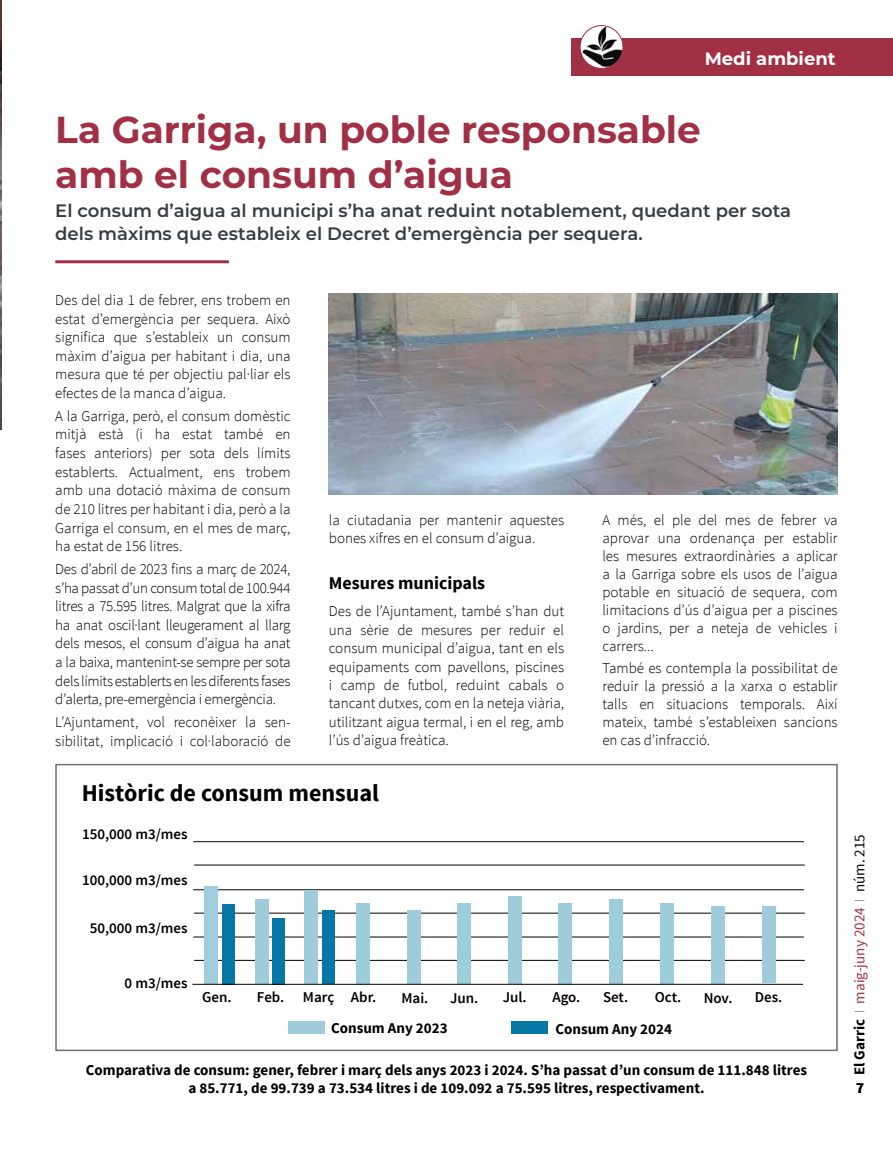
<style>
.page{position:relative;width:893px;height:1149px;background:#fff}
.page>*{position:absolute;margin:0;border:0;box-sizing:border-box;transform-origin:0 0}
.t1{font:700 37.5px/45px "Montserrat";color:#a23045}
.t2{font:700 24px "Source Sans Pro";color:#000}
.t3{font:600 18px/22.5px "Montserrat";color:#3b3c43}
.t4{font:700 18px "Source Sans Pro";color:#000}
.t5{font:700 18px "Montserrat";color:#fff}
.t6{font:300 15px/18.6px "Source Sans Pro";color:#000;text-align:justify}
.t7{font:700 15px/18.3px "Source Sans Pro";color:#000;text-align:center}
.t8{font:600 15px "Source Sans Pro";color:#000}
.t9{font:15px "Source Sans Pro";color:#a23045}
.s1{font-weight:700;color:#000}
.s2{font-weight:200;color:#3b3c43}
.s3{color:#000}
</style>
<div class="page">
<div style="left:571px;top:38px;width:322px;height:38px;background:#a23045"></div>
<img style="left:582px;top:27px;width:41px;height:40px">
<div style="left:580px;top:25px;width:43px;height:44px;border:1px solid #a23045;border-radius:50%"></div>
<img style="left:0;top:0;width:1px;height:429px">
<hr style="left:55px;top:260px;width:174px;height:3px;background:#a23045">
<img style="left:329px;top:293px;width:509px;height:201px">
<div style="left:55px;top:763px;width:783px;height:287px;background:#fff;border:2px solid #706f6f"></div>
<hr style="left:194px;top:959px;width:611px;height:1px;background:#000">
<hr style="left:193px;top:936px;width:611px;height:1px;background:#000">
<hr style="left:194px;top:912px;width:611px;height:1px;background:#000">
<hr style="left:193px;top:889px;width:611px;height:1px;background:#000">
<hr style="left:194px;top:864px;width:611px;height:1px;background:#000">
<hr style="left:193px;top:841px;width:611px;height:1px;background:#000">
<div style="left:204px;top:885px;width:14px;height:98px;background:#9fcddb"></div>
<div style="left:255px;top:898px;width:13px;height:85px;background:#9eccdb"></div>
<div style="left:304px;top:890px;width:14px;height:93px;background:#9eccdb"></div>
<div style="left:356px;top:902px;width:14px;height:81px;background:#9eccdb"></div>
<div style="left:407px;top:910px;width:14px;height:73px;background:#9eccdb"></div>
<div style="left:457px;top:902px;width:14px;height:81px;background:#9eccdb"></div>
<div style="left:508px;top:896px;width:14px;height:87px;background:#9eccdb"></div>
<div style="left:558px;top:902px;width:14px;height:82px;background:#9eccdb"></div>
<div style="left:609px;top:898px;width:13px;height:85px;background:#9eccdb"></div>
<div style="left:660px;top:902px;width:14px;height:81px;background:#9eccdb"></div>
<div style="left:711px;top:906px;width:13px;height:78px;background:#9eccdb"></div>
<div style="left:762px;top:906px;width:13px;height:77px;background:#9eccdb"></div>
<div style="left:288px;top:1021px;width:37px;height:12px;background:#9eccdb"></div>
<div style="left:511px;top:1021px;width:37px;height:12px;background:#0477a5"></div>
<div style="left:222px;top:904px;width:12px;height:80px;background:#0477a5"></div>
<div style="left:273px;top:917px;width:12px;height:67px;background:#0477a5"></div>
<div style="left:322px;top:909px;width:12px;height:74px;background:#0477a5"></div>
<hr style="left:192px;top:983px;width:611px;height:1px;background:#000">
<p class="t5" style="left:705px;top:46px;width:132px">Medi ambient</p>
<h1 class="t1" style="left:55px;top:105px;width:647px">La Garriga, un poble responsable amb el consum d’aigua</h1>
<p class="t3" style="left:55px;top:199px;width:737px">El consum d’aigua al municipi s’ha anat reduint notablement, quedant per sota dels màxims que estableix el Decret d’emergència per sequera.</p>
<p class="t6" style="left:55px;top:290px;width:237px">Des del dia 1 de febrer, ens trobem en estat d’emergència per sequera. Això significa que s’estableix un consum màxim d’aigua per habitant i dia, una mesura que té per objectiu pal·liar els efectes de la manca d’aigua.</p>
<p class="t6" style="left:55px;top:406px;width:237px">A la Garriga, però, el consum domèstic mitjà està (i ha estat també en fases anteriors) per sota dels límits establerts. Actualment, ens trobem amb una dotació màxima de consum de 210 litres per habitant i dia, però a la Garriga el consum, en el mes de març, ha estat de 156 litres.</p>
<p class="t6" style="left:55px;top:559px;width:237px">Des d’abril de 2023 fins a març de 2024, s’ha passat d’un consum total de 100.944 litres a 75.595 litres. Malgrat que la xifra ha anat oscil·lant lleugerament al llarg dels mesos, el consum d’aigua ha anat a la baixa, mantenint-se sempre per sota dels límits establerts en les diferents fases d’alerta, pre-emergència i emergència.</p>
<p class="t6" style="left:55px;top:712px;width:237px">L’Ajuntament, vol reconèixer la sen&shy;sibilitat, implicació i col·laboració de</p>
<p class="t6" style="left:329px;top:510px;width:237px">la ciutadania per mantenir aquestes bones xifres en el consum d’aigua.</p>
<p class="t4" style="left:329px;top:571px;width:158px">Mesures municipals</p>
<p class="t6" style="left:329px;top:602px;width:237px">Des de l’Ajuntament, també s’han dut una sèrie de mesures per reduir el consum municipal d’aigua, tant en els equipaments com pavellons, piscines i camp de futbol, reduint cabals o tancant dutxes, com en la neteja viària, utilitzant aigua termal, i en el reg, amb l’ús d’aigua freàtica.</p>
<h2 class="t2" style="left:82px;top:777px;width:299px">Històric de consum mensual</h2>
<p class="t8" style="left:82px;top:824px;width:107px">150,000 m3/mes</p>
<p class="t8" style="left:82px;top:870px;width:107px">100,000 m3/mes</p>
<p class="t8" style="left:90px;top:918px;width:99px">50,000 m3/mes</p>
<p class="t6" style="left:602px;top:510px;width:237px;line-height:18px">A més, el ple del mes de febrer va aprovar una ordenança per establir les mesures extraordinàries a aplicar a la Garriga sobre els usos de l’aigua potable en situació de sequera, com limitacions d’ús d’aigua per a piscines o jardins, per a neteja de vehicles i carrers...</p>
<p class="t6" style="left:602px;top:659px;width:237px;line-height:18px">També es contempla la possibilitat de reduir la pressió a la xarxa o establir talls en situacions temporals. Així mateix, també s’estableixen sancions en cas d’infracció.</p>
<p class="t8" style="left:125px;top:973px;width:64px">0 m3/mes</p>
<p class="t8" style="left:202px;top:987px;width:31px">Gen.</p>
<p class="t8" style="left:257px;top:987px;width:121px">Feb. Març Abr.</p>
<p class="t8" style="left:401px;top:987px;width:29px">Mai.</p>
<p class="t8" style="left:450px;top:987px;width:30px">Jun.</p>
<p class="t8" style="left:503px;top:986px;width:25px">Jul.</p>
<p class="t8" style="left:552px;top:987px;width:30px">Ago.</p>
<p class="t8" style="left:603px;top:987px;width:27px">Set.</p>
<p class="t8" style="left:655px;top:987px;width:28px">Oct.</p>
<p class="t8" style="left:704px;top:987px;width:30px">Nov.</p>
<p class="t8" style="left:755px;top:987px;width:29px">Des.</p>
<p class="t7" style="left:331px;top:1019px;width:118px">Consum Any 2023</p>
<p class="t7" style="left:555px;top:1019px;width:118px">Consum Any 2024</p>
<p class="t7" style="left:86px;top:1061px;width:723px">Comparativa de consum: gener, febrer i març dels anys 2023 i 2024. S’ha passat d’un consum de 111.848 litres a 85.771, de 99.739 a 73.534 litres i de 109.092 a 75.595 litres, respectivament.</p>
<p class="t9" style="left:850px;top:1074px;width:242px;rotate:-90deg"><span class="s1">El Garric</span> <span class="s2">I</span> maig-juny 2024 <span class="s2">I</span> <span class="s3">núm. 215</span></p>
<p class="t7" style="left:856px;top:1079px;width:9px">7</p>
</div>
